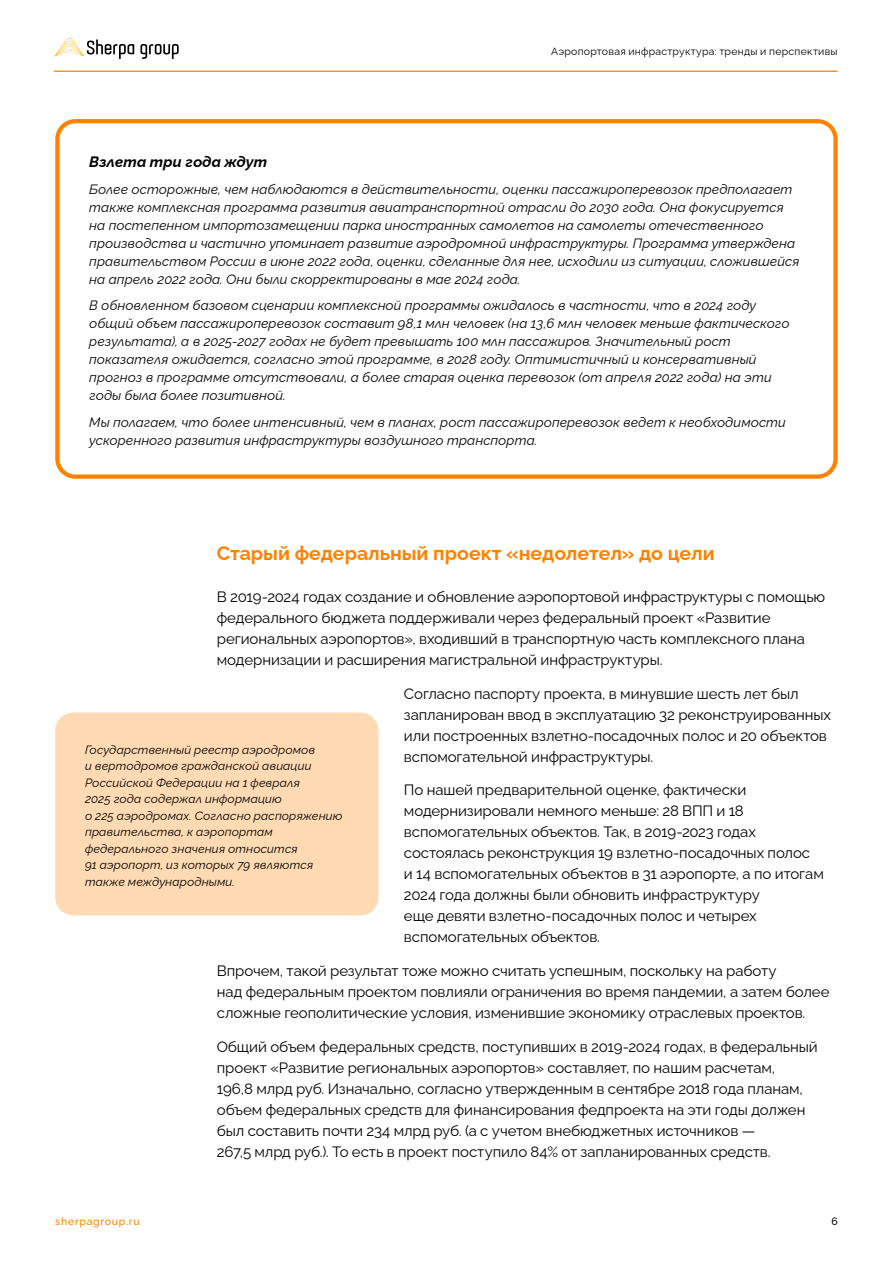
<style>
.page{position:relative;width:893px;height:1263px;background:#fff}
.page>*{position:absolute;margin:0;border:0;box-sizing:border-box;transform-origin:0 0}
.t1{font:700 19.5px "Raleway";color:#ff8200}
.t2{font:15px/21px "Raleway";letter-spacing:-.005em;color:#000}
.t3{font:italic 700 15px "Raleway";color:#000}
.t4{font:italic 13.5px/18px "Raleway";letter-spacing:.005em;color:#000}
.t5{font:italic 12px/16.5px "Raleway";letter-spacing:.01em;color:#000}
.t6{font:10.5px "Raleway";letter-spacing:.025em;color:#000}
.t7{font:500 10.5px "Raleway";letter-spacing:.07em;color:#ff8200}
.t8{font:500 10.5px "Raleway";color:#000}
</style>
<div class="page">
<hr style="left:54px;top:71px;width:784px;height:1px;background:#ff8200">
<svg style="left:54px;top:38px;width:125px;height:21px"></svg>
<div style="left:55px;top:119px;width:783px;height:360px;border:4px solid #ff8200;border-radius:18px"></div>
<div style="left:55px;top:712px;width:323px;height:203px;background:#ffdab3;border-radius:18px"></div>
<p class="t6" style="left:551px;top:43px;width:288px">Аэропортовая инфраструктура: тренды и перспективы</p>
<p class="t3" style="left:89px;top:150px;width:179px">Взлета три года ждут</p>
<p class="t4" style="left:89px;top:178px;width:712px">Более осторожные, чем наблюдаются в действительности, оценки пассажироперевозок предполагает также комплексная программа развития авиатранспортной отрасли до 2030 года. Она фокусируется на постепенном импортозамещении парка иностранных самолетов на самолеты отечественного производства и частично упоминает развитие аэродромной инфраструктуры. Программа утверждена правительством России в июне 2022 года, оценки, сделанные для нее, исходили из ситуации, сложившейся на апрель 2022 года. Они были скорректированы в мае 2024 года.</p>
<p class="t4" style="left:89px;top:295px;width:702px">В обновленном базовом сценарии комплексной программы ожидалось в частности, что в 2024 году общий объем пассажироперевозок составит 98,1 млн человек (на 13,6 млн человек меньше фактического результата), а в 2025‑2027 годах не будет превышать 100 млн пассажиров. Значительный рост показателя ожидается, согласно этой программе, в 2028 году. Оптимистичный и консервативный прогноз в программе отсутствовали, а более старая оценка перевозок (от апреля 2022 года) на эти годы была более позитивной.</p>
<p class="t4" style="left:89px;top:411px;width:698px">Мы полагаем, что более интенсивный, чем в планах, рост пассажироперевозок ведет к необходимости ускоренного развития инфраструктуры воздушного транспорта.</p>
<h1 class="t1" style="left:217px;top:538px;width:499px">Старый федеральный проект «недолетел» до цели</h1>
<p class="t2" style="left:217px;top:584px;width:610px">В 2019‑2024 годах создание и обновление аэропортовой инфраструктуры с помощью федерального бюджета поддерживали через федеральный проект «Развитие региональных аэропортов», входивший в транспортную часть комплексного плана модернизации и расширения магистральной инфраструктуры.</p>
<p class="t2" style="left:404px;top:681px;width:428px">Согласно паспорту проекта, в минувшие шесть лет был запланирован ввод в эксплуатацию 32 реконструированных или построенных взлетно-посадочных полос и 20 объектов вспомогательной инфраструктуры.</p>
<p class="t2" style="left:404px;top:778px;width:421px">По нашей предварительной оценке, фактически модернизировали немного меньше: 28 ВПП и 18 вспомогательных объектов. Так, в 2019‑2023 годах состоялась реконструкция 19 взлетно-посадочных полос<br>и 14 вспомогательных объектов в 31 аэропорте, а по итогам 2024 года должны были обновить инфраструктуру<br>еще девяти взлетно-посадочных полос и четырех вспомогательных объектов.</p>
<p class="t2" style="left:217px;top:959px;width:614px">Впрочем, такой результат тоже можно считать успешным, поскольку на работу<br>над федеральным проектом повлияли ограничения во время пандемии, а затем более сложные геополитические условия, изменившие экономику отраслевых проектов.</p>
<p class="t2" style="left:217px;top:1034px;width:602px">Общий объем федеральных средств, поступивших в 2019‑2024 годах, в федеральный проект «Развитие региональных аэропортов» составляет, по нашим расчетам,<br>196,8 млрд руб. Изначально, согласно утвержденным в сентябре 2018 года планам, объем федеральных средств для финансирования федпроекта на эти годы должен был составить почти 234 млрд руб. (а с учетом внебюджетных источников —<br>267,5 млрд руб.). То есть в проект поступило 84% от запланированных средств.</p>
<p class="t5" style="left:85px;top:740px;width:259px">Государственный реестр аэродромов<br>и вертодромов гражданской авиации Российской Федерации на 1 февраля<br>2025 года содержал информацию<br>о 225 аэродромах. Согласно распоряжению правительства, к аэропортам федерального значения относится<br>91 аэропорт, из которых 79 являются также международными.</p>
<p class="t7" style="left:55px;top:1213px;width:86px">sherpagroup.ru</p>
<p class="t8" style="left:831px;top:1213px;width:8px">6</p>
</div>
